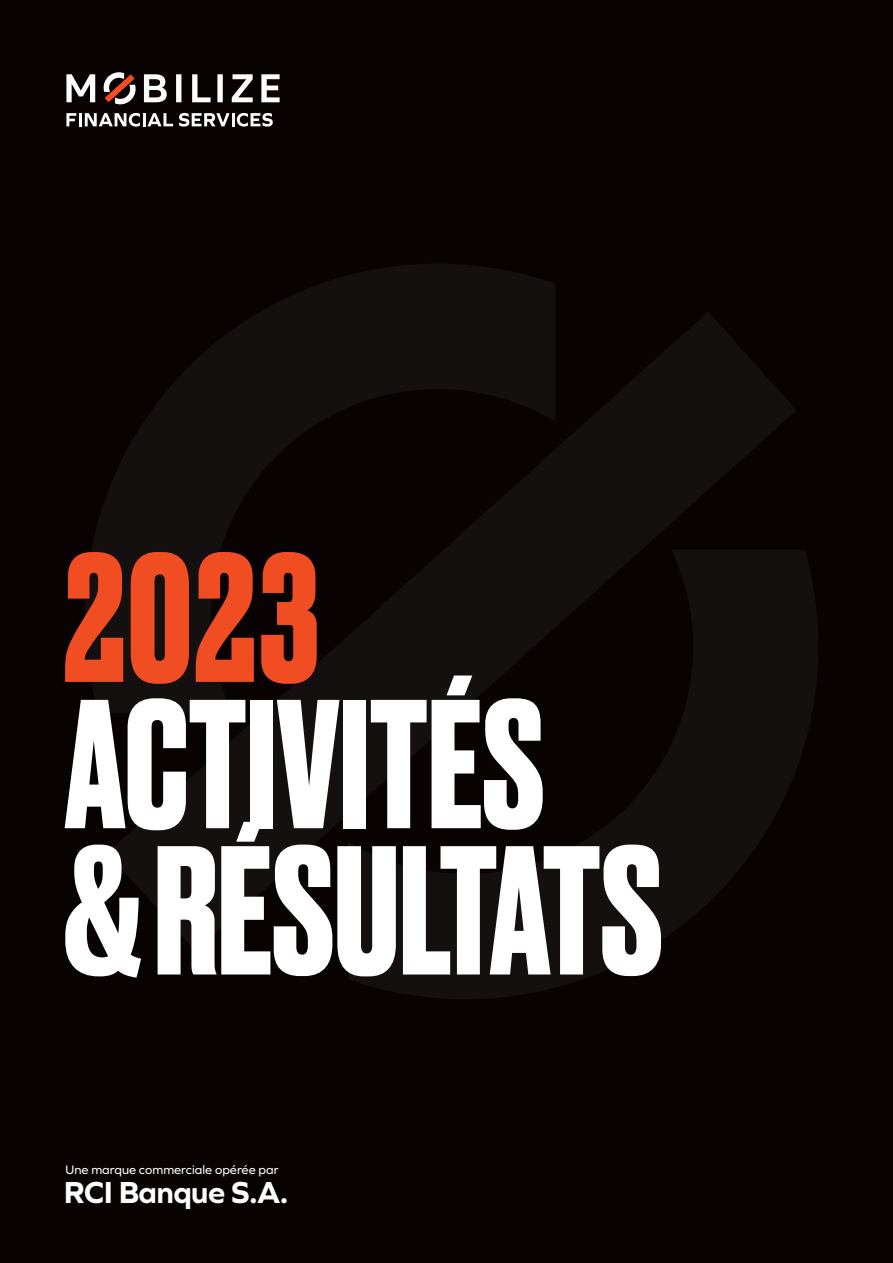
<style>
.page{position:relative;width:893px;height:1263px;background:#080302}
.page>*{position:absolute;margin:0;border:0;box-sizing:border-box;transform-origin:0 0}
.t1{font:700 172.5px/146.2px "Druk";color:#fff}
.t2{font:700 172.5px "Druk";color:#f04d22}
.t3{font:700 31.65px "Graphie W05";letter-spacing:-.02em;color:#fff}
.t4{font:12.75px "Graphie W05";color:#fff}
</style>
<div class="page">
<svg style="left:86px;top:264px;width:732px;height:735px;fill:#151010"></svg>
<svg style="left:66px;top:72px;width:214px;height:32px"></svg>
<svg style="left:66px;top:113px;width:107px;height:14px"></svg>
<svg style="left:179px;top:113px;width:94px;height:14px"></svg>
<h1 class="t2" style="left:63px;top:500px;width:258px">2023</h1>
<h1 class="t1" style="left:63px;top:683px;width:601px">ACTIVITÉS &amp; RÉSULTATS</h1>
<p class="t4" style="left:66px;top:1162px;width:214px">Une marque commerciale opérée par</p>
<h2 class="t3" style="left:64px;top:1174px;width:226px">RCI Banque S.A.</h2>
</div>
